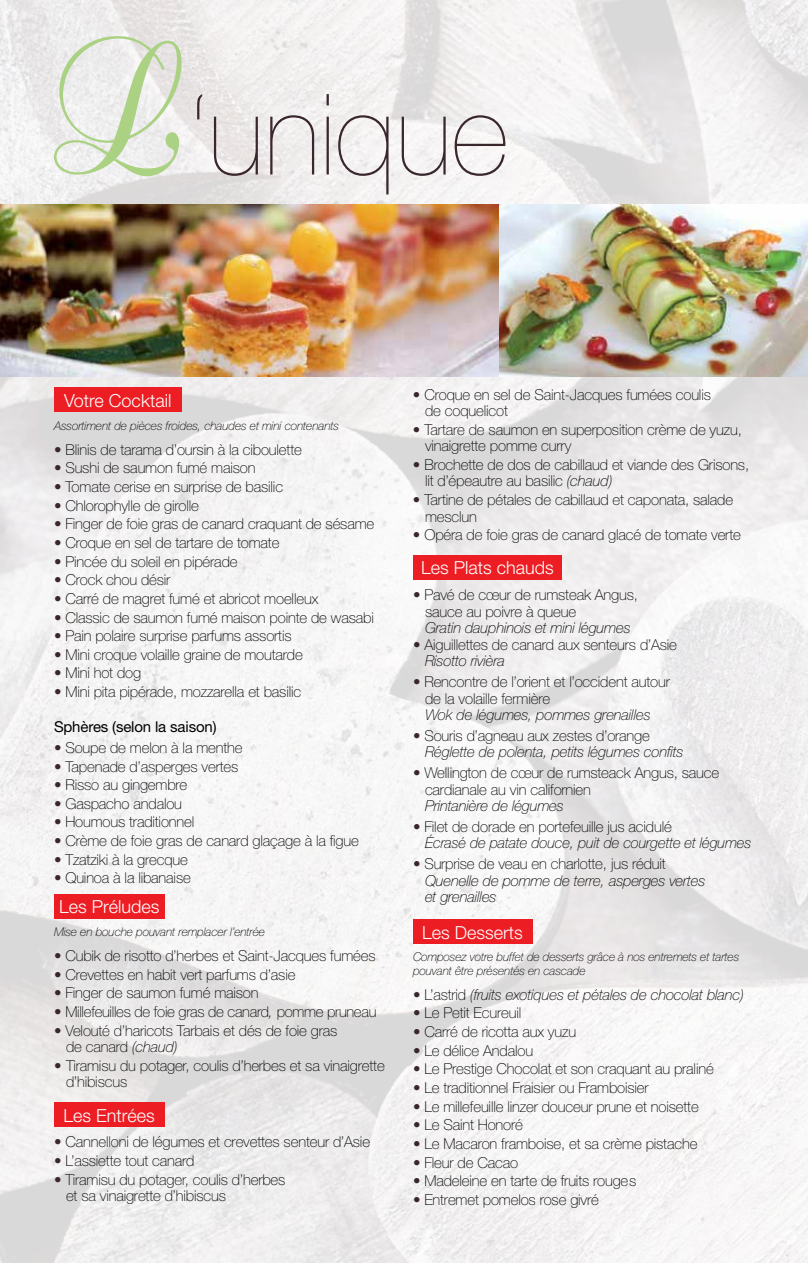
<style>
.page{position:relative;width:808px;height:1263px;background:#fff}
.page>*{position:absolute;margin:0;border:0;box-sizing:border-box;transform-origin:0 0}
.t1{font:200 112.65px "Helvetica Neue";color:#3a272d}
.t2{font:300 18px "Helvetica Neue";color:#fff}
.t3{font:100 15px/16.5px "Helvetica Neue";letter-spacing:-.01em;color:#000}
.t4{font:italic 100 15px/16.5px "Helvetica Neue";letter-spacing:-.01em;color:#000}
.t5{font:15px "Helvetica Neue";letter-spacing:-.01em;color:#000}
.t6{font:italic 100 12px/13.5px "Helvetica Neue";letter-spacing:-.01em;color:#000}
.s1{color:#3a272d}
.s2{font-style:italic}
.s3{font-style:normal;color:#3a272d}
.s4{font-style:normal}
</style>
<div class="page">
<img style="left:0;top:0;width:808px;height:1263px">
<div style="left:54px;top:388px;width:128px;height:24px;background:#ed1d24"></div>
<div style="left:54px;top:894px;width:111px;height:24px;background:#ed1d24"></div>
<div style="left:54px;top:1102px;width:111px;height:25px;background:#ed1d24"></div>
<div style="left:413px;top:555px;width:149px;height:24px;background:#ed1d24"></div>
<div style="left:413px;top:919px;width:119px;height:24px;background:#ed1d24"></div>
<svg style="left:54px;top:36px;width:128px;height:140px"></svg>
<img style="left:0;top:204px;width:500px;height:173px">
<img style="left:500px;top:204px;width:308px;height:173px">
<h1 class="t1" style="left:189px;top:70px;width:321px">‘unique</h1>
<p class="t2" style="left:64px;top:390px;width:109px">Votre Cocktail</p>
<p class="t6" style="left:54px;top:419px;width:286px">Assortiment de pièces froides, chaudes et mini contenants</p>
<p class="t3" style="left:54px;top:441px;width:249px"><span class="s1">•</span> Blinis de tarama d’oursin à la ciboulette</p>
<p class="t3" style="left:54px;top:460px;width:203px"><span class="s1">•</span> Sushi de saumon fumé maison</p>
<p class="t3" style="left:54px;top:478px;width:231px"><span class="s1">•</span> Tomate cerise en surprise de basilic</p>
<p class="t3" style="left:54px;top:497px;width:146px"><span class="s1">•</span> Chlorophylle de girolle</p>
<p class="t3" style="left:54px;top:516px;width:322px"><span class="s1">•</span> Finger de foie gras de canard craquant de sésame</p>
<p class="t3" style="left:54px;top:534px;width:227px"><span class="s1">•</span> Croque en sel de tartare de tomate</p>
<p class="t3" style="left:54px;top:553px;width:185px"><span class="s1">•</span> Pincée du soleil en pipérade</p>
<p class="t3" style="left:54px;top:572px;width:118px"><span class="s1">•</span> Crock chou désir</p>
<p class="t3" style="left:54px;top:590px;width:266px"><span class="s1">•</span> Carré de magret fumé et abricot moelleux</p>
<p class="t3" style="left:54px;top:609px;width:321px"><span class="s1">•</span> Classic de saumon fumé maison pointe de wasabi</p>
<p class="t3" style="left:54px;top:627px;width:239px"><span class="s1">•</span> Pain polaire surprise parfums assortis</p>
<p class="t3" style="left:54px;top:646px;width:250px"><span class="s1">•</span> Mini croque volaille graine de moutarde</p>
<p class="t3" style="left:54px;top:665px;width:89px"><span class="s1">•</span> Mini hot dog</p>
<p class="t3" style="left:54px;top:683px;width:249px"><span class="s1">•</span> Mini pita pipérade, mozzarella et basilic</p>
<p class="t5" style="left:54px;top:718px;width:164px">Sphères (selon la saison)</p>
<p class="t3" style="left:54px;top:739px;width:190px"><span class="s1">•</span> Soupe de melon à la menthe</p>
<p class="t3" style="left:54px;top:758px;width:186px"><span class="s1">•</span> Tapenade d’asperges vertes</p>
<p class="t3" style="left:54px;top:776px;width:135px"><span class="s1">•</span> Risso au gingembre</p>
<p class="t3" style="left:54px;top:795px;width:130px"><span class="s1">•</span> Gaspacho andalou</p>
<p class="t3" style="left:54px;top:814px;width:142px"><span class="s1">•</span> Houmous traditionnel</p>
<p class="t3" style="left:54px;top:832px;width:306px"><span class="s1">•</span> Crème de foie gras de canard glaçage à la figue</p>
<p class="t3" style="left:54px;top:851px;width:136px"><span class="s1">•</span> Tzatziki à la grecque</p>
<p class="t3" style="left:54px;top:870px;width:138px"><span class="s1">•</span> Quinoa à la libanaise</p>
<p class="t2" style="left:59px;top:896px;width:102px">Les Préludes</p>
<p class="t6" style="left:54px;top:925px;width:213px">Mise en bouche pouvant remplacer l’entrée</p>
<p class="t3" style="left:54px;top:947px;width:323px"><span class="s1">•</span> Cubik de risotto d’herbes et Saint-Jacques fumées</p>
<p class="t3" style="left:54px;top:966px;width:243px"><span class="s1">•</span> Crevettes en habit vert parfums d’asie</p>
<p class="t3" style="left:54px;top:985px;width:206px"><span class="s1">•</span> Finger de saumon fumé maison</p>
<p class="t3" style="left:54px;top:1003px;width:324px"><span class="s1">•</span> Millefeuilles de foie gras de canard<span class="s2">,</span> pomme pruneau</p>
<p class="t3" style="left:66px;top:1022px;width:273px;text-indent:-12px"><span class="s1">•</span> Velouté d’haricots Tarbais et dés de foie gras de canard <span class="s2">(chaud)</span></p>
<p class="t3" style="left:66px;top:1057px;width:320px;text-indent:-12px"><span class="s1">•</span> Tiramisu du potager, coulis d’herbes et sa vinaigrette d’hibiscus</p>
<p class="t2" style="left:64px;top:1104px;width:93px">Les Entrées</p>
<p class="t3" style="left:54px;top:1134px;width:318px"><span class="s1">•</span> Cannelloni de légumes et crevettes senteur d’Asie</p>
<p class="t3" style="left:54px;top:1152px;width:142px"><span class="s1">•</span> L’assiette tout canard</p>
<p class="t3" style="left:66px;top:1171px;width:221px;text-indent:-12px"><span class="s1">•</span> Tiramisu du potager, coulis d’herbes et sa vinaigrette d’hibiscus</p>
<p class="t3" style="left:425px;top:386px;width:287px;text-indent:-12px"><span class="s1">•</span> Croque en sel de Saint-Jacques fumées coulis de coquelicot</p>
<p class="t3" style="left:425px;top:421px;width:318px;text-indent:-12px"><span class="s1">•</span> Tartare de saumon en superposition crème de yuzu, vinaigrette pomme curry</p>
<p class="t3" style="left:425px;top:456px;width:326px;text-indent:-12px"><span class="s1">•</span> Brochette de dos de cabillaud et viande des Grisons, lit d’épeautre au basilic <span class="s2">(chaud)</span></p>
<p class="t3" style="left:425px;top:491px;width:310px;text-indent:-12px"><span class="s1">•</span> Tartine de pétales de cabillaud et caponata, salade mesclun</p>
<p class="t3" style="left:413px;top:526px;width:329px"><span class="s1">•</span> Opéra de foie gras de canard glacé de tomate verte</p>
<p class="t2" style="left:421px;top:557px;width:134px">Les Plats chauds</p>
<p class="t3" style="left:425px;top:587px;width:214px;text-indent:-12px"><span class="s1">•</span> Pavé de cœur de rumsteak Angus, sauce au poivre à queue</p>
<p class="t4" style="left:425px;top:620px;width:207px">Gratin dauphinois et mini légumes</p>
<p class="t3" style="left:425px;top:636px;width:254px;text-indent:-12px"><span class="s1">•</span> Aiguillettes de canard aux senteurs d’Asie<br><span class="s2">Risotto rivièra</span></p>
<p class="t3" style="left:425px;top:673px;width:246px;text-indent:-12px"><span class="s1">•</span> Rencontre de l’orient et l’occident autour de la volaille fermière</p>
<p class="t4" style="left:425px;top:706px;width:227px">Wok de légumes, pommes grenailles</p>
<p class="t4" style="left:425px;top:727px;width:260px;text-indent:-12px"><span class="s3">•</span> <span class="s4">Souris d’agneau aux zestes d’orange<br></span>Réglette de polenta, petits légumes confits</p>
<p class="t3" style="left:425px;top:764px;width:296px;text-indent:-12px"><span class="s1">•</span> Wellington de cœur de rumsteack Angus, sauce cardianale au vin californien</p>
<p class="t4" style="left:425px;top:797px;width:140px">Printanière de légumes</p>
<p class="t4" style="left:425px;top:818px;width:328px;text-indent:-12px"><span class="s3">•</span> <span class="s4">Filet de dorade en portefeuille jus acidulé<br></span>Écrasé de patate douce, puit de courgette et légumes</p>
<p class="t4" style="left:425px;top:855px;width:282px;text-indent:-12px"><span class="s3">•</span> <span class="s4">Surprise de veau en charlotte, jus réduit<br></span>Quenelle de pomme de terre, asperges vertes et grenailles</p>
<p class="t2" style="left:422px;top:921px;width:102px">Les Desserts</p>
<p class="t6" style="left:413px;top:950px;width:328px">Composez votre buffet de desserts grâce à nos entremets et tartes pouvant être présentés en cascade</p>
<p class="t4" style="left:413px;top:986px;width:332px"><span class="s3">•</span> <span class="s4">L’astrid</span> (fruits exotiques et pétales de chocolat blanc)</p>
<p class="t3" style="left:413px;top:1005px;width:110px"><span class="s1">•</span> Le Petit Ecureuil</p>
<p class="t3" style="left:413px;top:1023px;width:165px"><span class="s1">•</span> Carré de ricotta aux yuzu</p>
<p class="t3" style="left:413px;top:1042px;width:122px"><span class="s1">•</span> Le délice Andalou</p>
<p class="t3" style="left:413px;top:1061px;width:302px"><span class="s1">•</span> Le Prestige Chocolat et son craquant au praliné</p>
<p class="t3" style="left:413px;top:1079px;width:237px"><span class="s1">•</span> Le traditionnel Fraisier ou Framboisier</p>
<p class="t3" style="left:413px;top:1098px;width:287px"><span class="s1">•</span> Le millefeuille linzer douceur prune et noisette</p>
<p class="t3" style="left:413px;top:1117px;width:111px"><span class="s1">•</span> Le Saint Honoré</p>
<p class="t3" style="left:413px;top:1135px;width:286px"><span class="s1">•</span> Le Macaron framboise, et sa crème pistache</p>
<p class="t3" style="left:413px;top:1154px;width:107px"><span class="s1">•</span> Fleur de Cacao</p>
<p class="t3" style="left:413px;top:1172px;width:225px"><span class="s1">•</span> Madeleine en tarte de fruits rouges</p>
<p class="t3" style="left:413px;top:1191px;width:187px"><span class="s1">•</span> Entremet pomelos rose givré</p>
</div>
